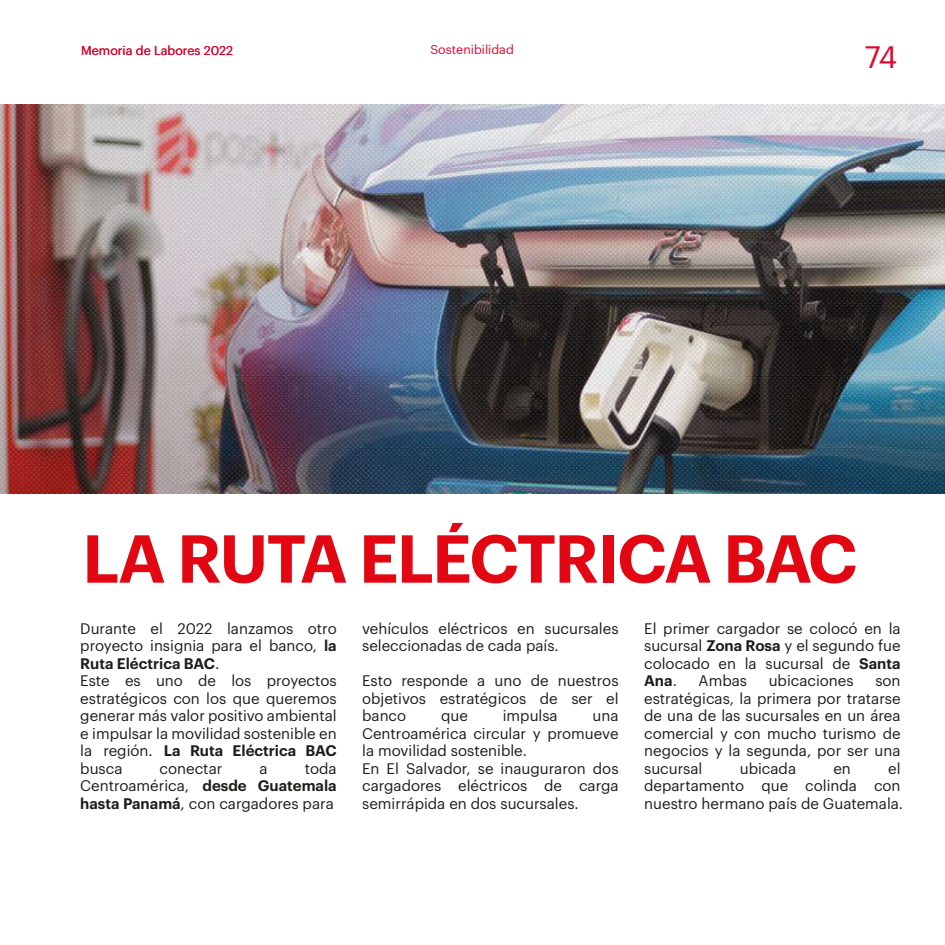
<style>
.page{position:relative;width:945px;height:945px;background:#fff}
.page>*{position:absolute;margin:0;border:0;box-sizing:border-box;transform-origin:0 0}
.t1{font:600 66.25px "Graphik";letter-spacing:-.03em;color:#e30613}
.t2{font:30.38px "Graphik";color:#e4032c}
.t3{font:15px/17.5px "Graphik";color:#1d1d1b}
.t4{font:12.5px "Graphik";color:#e4032c}
.s1{font-weight:600}
</style>
<div class="page">
<img style="left:0;top:105px;width:945px;height:389px">
<p class="t4" style="left:430px;top:40px;width:85px">Sostenibilidad</p>
<p class="t4" style="left:81px;top:42px;width:153px">Memoria de Labores 2022</p>
<h2 class="t2" style="left:865px;top:34px;width:34px">74</h2>
<h1 class="t1" style="left:82px;top:508px;width:777px">LA RUTA ELÉCTRICA BAC</h1>
<p class="t3" style="left:80px;top:618px;width:258px">Durante el 2022 lanzamos otro proyecto insignia para el banco, <span class="s1">la<br>Ruta Eléctrica BAC</span>.<br>Este es uno de los proyectos estratégicos con los que queremos generar más valor positivo ambiental e impulsar la movilidad sostenible en la región. <span class="s1">La Ruta Eléctrica BAC </span>busca</p>
<p class="t3" style="left:80px;top:758px;width:258px;text-align:justify;text-indent:225px">toda Centroamérica, <span class="s1">desde Guatemala hasta Panamá</span>, con cargadores para</p>
<p class="t3" style="left:160px;top:758px;width:64px">conectar</p>
<p class="t3" style="left:260px;top:758px;width:10px">a</p>
<p class="t3" style="left:362px;top:618px;width:258px">vehículos eléctricos en sucursales seleccionadas de cada país.</p>
<p class="t3" style="left:362px;top:671px;width:258px;text-align:justify">Esto responde a uno de nuestros objetivos estratégicos de ser el banco</p>
<p class="t3" style="left:441px;top:706px;width:28px">que</p>
<p class="t3" style="left:503px;top:706px;width:56px">impulsa</p>
<p class="t3" style="left:362px;top:706px;width:258px;text-indent:230px">una<br>Centroamérica circular y promueve la movilidad sostenible.<br>En El Salvador, se inauguraron dos cargadores eléctricos de carga semirrápida en dos sucursales.</p>
<p class="t3" style="left:644px;top:618px;width:258px;text-align:justify">El primer cargador se colocó en la sucursal <span class="s1">Zona Rosa</span> y el segundo fue colocado en la sucursal de <span class="s1">Santa Ana</span>.</p>
<p class="t3" style="left:699px;top:671px;width:50px">Ambas</p>
<p class="t3" style="left:769px;top:671px;width:86px">ubicaciones</p>
<p class="t3" style="left:644px;top:671px;width:258px;text-align:justify;text-indent:231px">son estratégicas, la primera por tratarse de una de las sucursales en un área comercial y con mucho turismo de negocios y la segunda, por ser una sucursal</p>
<p class="t3" style="left:644px;top:758px;width:261px;text-indent:244px">el departamento que colinda con nuestro hermano país de Guatemala.</p>
<p class="t3" style="left:740px;top:758px;width:58px">ubicada</p>
<p class="t3" style="left:833px;top:758px;width:19px">en</p>
</div>
